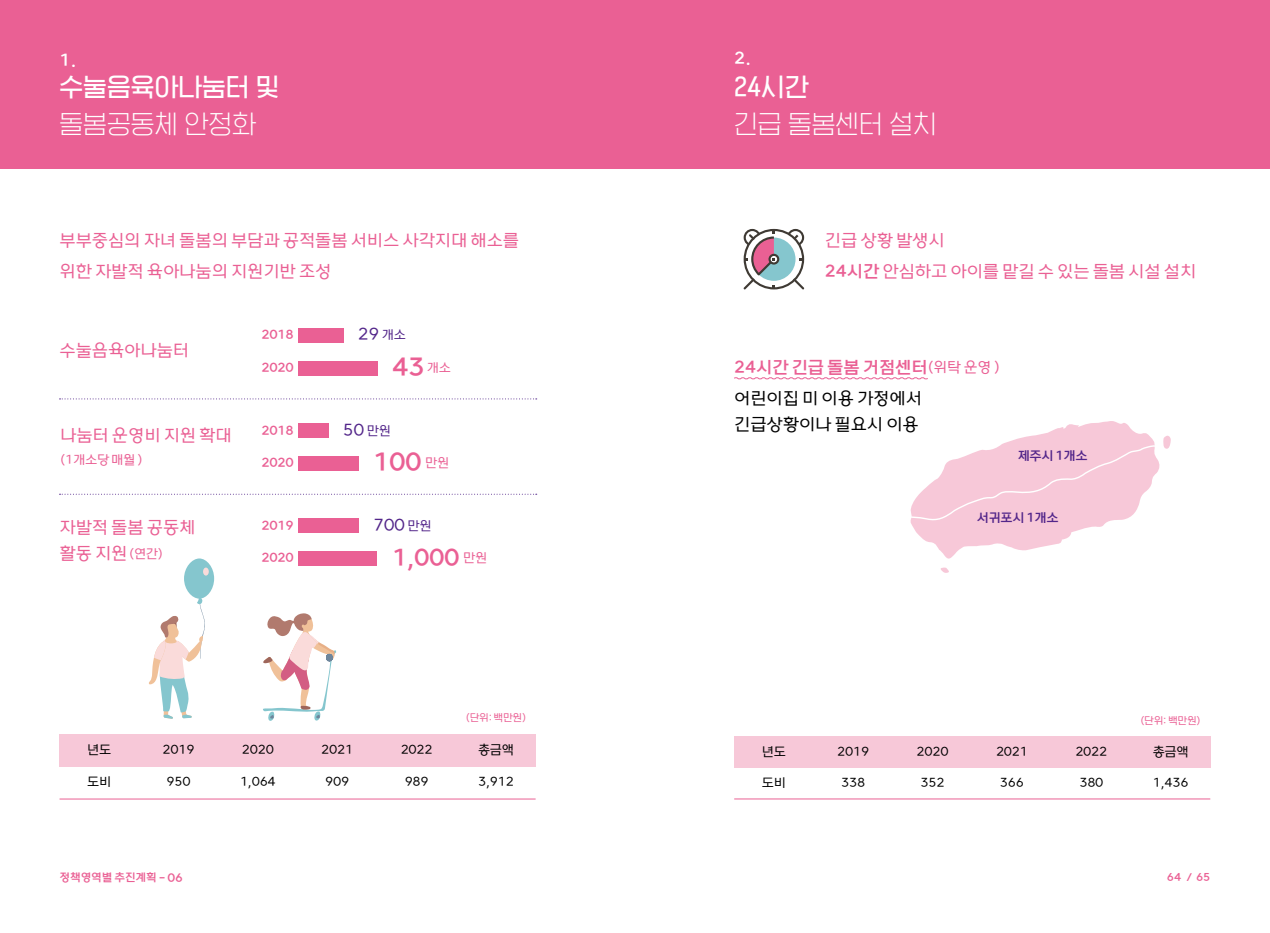
<style>
.page{position:relative;width:1270px;height:933px;background:#fff}
.page>*{position:absolute;margin:0;border:0;box-sizing:border-box;transform-origin:0 0}
.t1{font:26.25px "HGG Gothicssi 20 g";letter-spacing:.005em;color:#fff}
.t2{font:26.25px "HGG Gothicssi 60 g";letter-spacing:.005em;color:#fff}
.t3{font:26.25px "HG Hae Dotum 60 g";color:#ea6094}
.t4{font:24.5px "HG Hae Dotum 60 g";color:#ea6094}
.t5{font:17.5px/31.5px "HG Hae Dotum 40 g";letter-spacing:-.005em;color:#ea6094}
.t6{font:17.5px/26.2px "HG Hae Dotum 40 g";letter-spacing:-.005em;color:#000}
.t7{font:17.5px "HG Hae Dotum 60 g";letter-spacing:-.005em;color:#ea6094}
.t8{font:17.5px "HG Hae Dotum 40 g";letter-spacing:-.025em;color:#53268a}
.t9{font:17.5px "HG Hae Dotum 60 g";color:#fff}
.t10{font:13.12px "HG Hae Dotum 40 g";letter-spacing:-.025em;color:#000}
.t11{font:13.12px "HG Hae Dotum 60 g";letter-spacing:-.025em;color:#ea6094}
.t12{font:13.12px "HG Hae Dotum 60 g";letter-spacing:-.025em;color:#53268a}
.t13{font:13.12px "HG Hae Dotum 40 g";letter-spacing:-.025em;color:#ea6094}
.t14{font:11.38px "HG Hae Dotum 60 g";letter-spacing:-.01em;color:#ea6094}
.t15{font:10.5px "HG Hae Dotum 40 g";letter-spacing:-.025em;color:#ea6094}
.s1{font-size:13.12px}
.s2{font-family:"HG Hae Dotum 40 g";font-size:13.12px}
.s3{font-family:"HG Hae Dotum 60 g"}
.s4{font-family:"HG Hae Dotum 40 g";font-size:14.88px}
.s5{font-size:12.25px}
.s6{font-size:9.1px}
</style>
<div class="page">
<div style="left:0;top:0;width:1270px;height:169px;background:#ea6094"></div>
<div style="left:184px;top:558px;width:30px;height:40px;background:#85c6ce;border-radius:50%"></div>
<div style="left:203px;top:567px;width:6px;height:8px;background:#fadbda;border-radius:50%"></div>
<svg style="left:149px;top:595px;width:56px;height:123px"></svg>
<svg style="left:263px;top:613px;width:73px;height:108px"></svg>
<div style="left:60px;top:733px;width:476px;height:33px;background:#f7c8d8"></div>
<hr style="left:60px;top:798px;width:476px;height:1px;background:#ea6094">
<div style="left:298px;top:328px;width:46px;height:15px;background:#ea6094"></div>
<div style="left:298px;top:518px;width:61px;height:15px;background:#ea6094"></div>
<div style="left:298px;top:423px;width:30px;height:15px;background:#ea6094"></div>
<div style="left:298px;top:360px;width:80px;height:15px;background:#ea6094"></div>
<div style="left:298px;top:551px;width:79px;height:15px;background:#ea6094"></div>
<div style="left:298px;top:455px;width:61px;height:15px;background:#ea6094"></div>
<div style="left:734px;top:736px;width:476px;height:31px;background:#f7c8d8"></div>
<svg style="left:910px;top:421px;width:261px;height:152px"></svg>
<hr style="left:734px;top:798px;width:476px;height:1px;background:#ea6094">
<svg style="left:734px;top:377px;width:194px;height:3px"></svg>
<svg style="left:60px;top:398px;width:477px;height:1px"></svg>
<svg style="left:60px;top:494px;width:477px;height:1px"></svg>
<svg style="left:743px;top:229px;width:61px;height:60px"></svg>
<p class="t9" style="left:60px;top:51px;width:18px">1.</p>
<h1 class="t2" style="left:60px;top:73px;width:221px">수눌음육아나눔터 및</h1>
<h1 class="t1" style="left:60px;top:110px;width:198px">돌봄공동체 안정화</h1>
<p class="t5" style="left:60px;top:225px;width:461px">부부중심의 자녀 돌봄의 부담과 공적돌봄 서비스 사각지대 해소를 위한 자발적 육아나눔의 지원기반 조성</p>
<p class="t5" style="left:60px;top:334px;width:131px">수눌음육아나눔터</p>
<p class="t5" style="left:60px;top:420px;width:173px">나눔터 운영비 지원 확대</p>
<p class="t13" style="left:60px;top:452px;width:84px">(1개소당 매월 )</p>
<p class="t5" style="left:60px;top:514px;width:138px;line-height:26.2px">자발적 돌봄 공동체 활동 지원<span class="s1">(연간)</span></p>
<p class="t11" style="left:262px;top:328px;width:34px">2018</p>
<p class="t11" style="left:262px;top:360px;width:34px">2020</p>
<p class="t11" style="left:262px;top:423px;width:34px">2018</p>
<p class="t11" style="left:262px;top:455px;width:34px">2020</p>
<p class="t11" style="left:262px;top:518px;width:34px">2019</p>
<p class="t11" style="left:262px;top:551px;width:34px">2020</p>
<p class="t8" style="left:358px;top:325px;width:50px">29 <span class="s1">개소</span></p>
<h1 class="t3" style="left:392px;top:353px;width:60px">43 <sup>개소</sup></h1>
<p class="t8" style="left:343px;top:421px;width:50px">50 <span class="s1">만원</span></p>
<h1 class="t3" style="left:373px;top:448px;width:78px">100 <span class="s2">만원</span></h1>
<p class="t8" style="left:373px;top:516px;width:60px">700 <span class="s1">만원</span></p>
<h2 class="t4" style="left:392px;top:544px;width:97px">1,000 <span class="s2">만원</span></h2>
<p class="t15" style="left:466px;top:712px;width:62px">(단위: 백만원)</p>
<p class="t10" style="left:87px;top:742px;width:26px">년도</p>
<p class="t10" style="left:87px;top:775px;width:26px">도비</p>
<p class="t10" style="left:163px;top:742px;width:34px">2019</p>
<p class="t10" style="left:242px;top:742px;width:34px">2020</p>
<p class="t10" style="left:321px;top:742px;width:34px">2021</p>
<p class="t10" style="left:401px;top:742px;width:34px">2022</p>
<p class="t10" style="left:478px;top:742px;width:37px">총금액</p>
<p class="t10" style="left:167px;top:775px;width:26px">950</p>
<p class="t10" style="left:240px;top:775px;width:37px">1,064</p>
<p class="t10" style="left:325px;top:775px;width:26px">909</p>
<p class="t10" style="left:405px;top:775px;width:26px">989</p>
<p class="t10" style="left:478px;top:775px;width:37px">3,912</p>
<p class="t9" style="left:734px;top:49px;width:18px">2.</p>
<h1 class="t2" style="left:734px;top:73px;width:76px">24시간</h1>
<h1 class="t1" style="left:734px;top:110px;width:204px">긴급 돌봄센터 설치</h1>
<p class="t5" style="left:825px;top:225px;width:373px">긴급 상황 발생시<br><span class="s3">24시간</span> 안심하고 아이를 맡길 수 있는 돌봄 시설 설치</p>
<p class="t7" style="left:734px;top:358px;width:267px">24시간 긴급 돌봄 거점센터<span class="s4">(위탁 운영 )</span></p>
<p class="t6" style="left:734px;top:385px;width:189px">어린이집 미 이용 가정에서 긴급상황이나 필요시 이용</p>
<p class="t12" style="left:1018px;top:448px;width:71px">제주시 1개소</p>
<p class="t12" style="left:977px;top:510px;width:83px">서귀포시 1개소</p>
<p class="t10" style="left:762px;top:744px;width:26px">년도</p>
<p class="t10" style="left:762px;top:776px;width:26px">도비</p>
<p class="t15" style="left:1140px;top:714px;width:62px">(단위: 백만원)</p>
<p class="t10" style="left:1075px;top:744px;width:34px">2022</p>
<p class="t10" style="left:1153px;top:744px;width:37px">총금액</p>
<p class="t10" style="left:837px;top:744px;width:34px">2019</p>
<p class="t10" style="left:917px;top:744px;width:34px">2020</p>
<p class="t10" style="left:996px;top:744px;width:34px">2021</p>
<p class="t10" style="left:841px;top:776px;width:26px">338</p>
<p class="t10" style="left:921px;top:776px;width:26px">352</p>
<p class="t10" style="left:1000px;top:776px;width:26px">366</p>
<p class="t10" style="left:1079px;top:776px;width:26px">380</p>
<p class="t10" style="left:1153px;top:776px;width:37px">1,436</p>
<p class="t14" style="left:60px;top:871px;width:125px">정책영역별 추진계획 <span class="s5">- 06</span></p>
<p class="t14" style="left:1167px;top:871px;width:45px">64 <span class="s6">/</span> 65</p>
</div>
